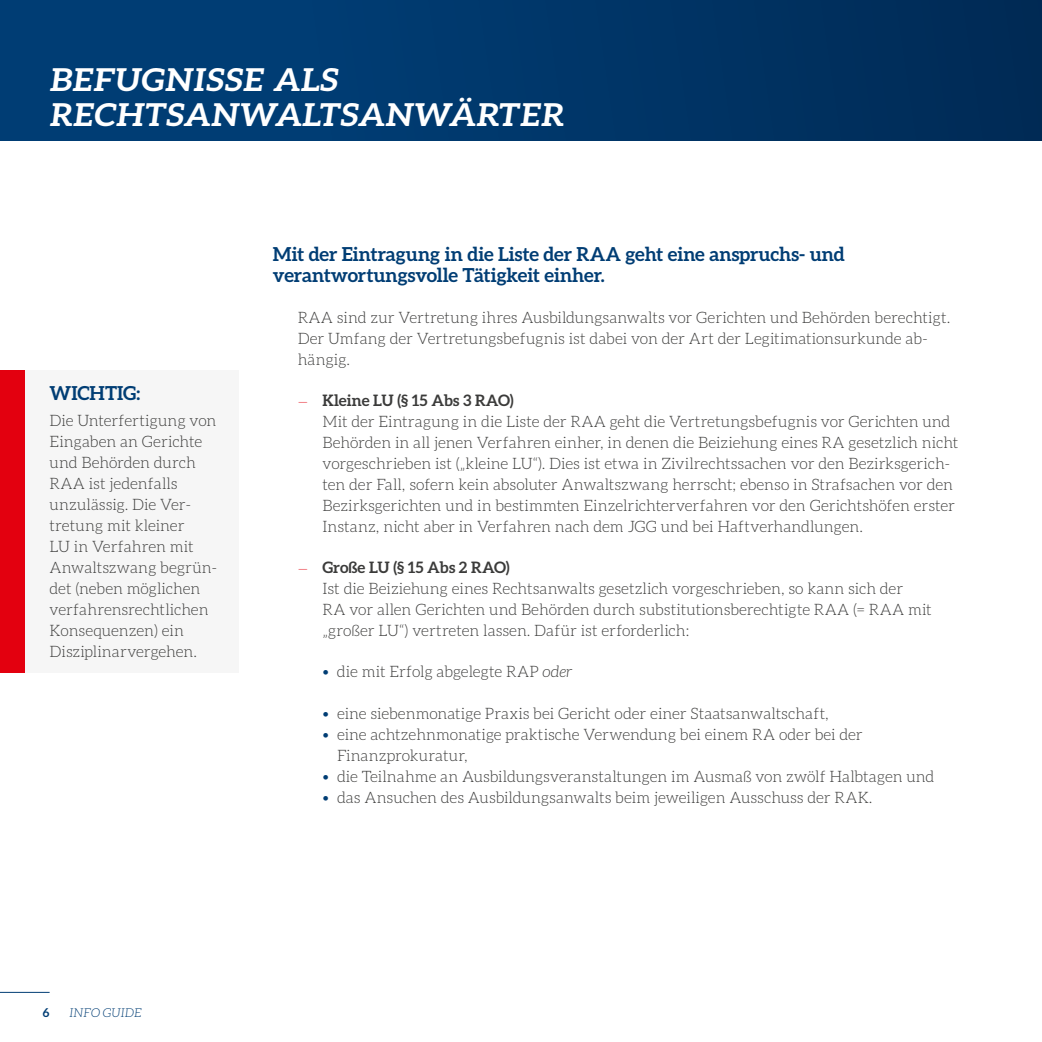
<style>
.page{position:relative;width:1042px;height:1042px;background:#fff}
.page>*{position:absolute;margin:0;border:0;box-sizing:border-box;transform-origin:0 0}
.t1{font:italic 700 31.5px/35px "Aleo";letter-spacing:-.025em;color:#fff;scale:1.07 1}
.t2{font:700 19.25px/21px "Aleo";color:#003d74}
.t3{font:300 15.75px/21px "Aleo";color:#3b3b3a}
.t4{font:italic 300 12.25px "Aleo";letter-spacing:-.005em;color:#003d74}
.t5{font:700 12.25px "Aleo";color:#003d74}
.s1{font-size:13.12px;color:#e3000f}
.s2{font-weight:700}
.s3{color:#003d74}
.s4{font-style:italic}
</style>
<div class="page">
<div style="left:0;top:0;width:1042px;height:141px;background:linear-gradient(to right,#00417b,#002c57)"></div>
<hr style="left:0;top:992px;width:50px;height:1px;background:#003d74">
<div style="left:0;top:370px;width:25px;height:302px;background:#e3000f"></div>
<div style="left:25px;top:370px;width:214px;height:302px;background:#f6f6f6"></div>
<h1 class="t1" style="left:50px;top:61px;width:482px">BEFUGNISSE ALS<br>RECHTSANWALTSANWÄRTER</h1>
<p class="t2" style="left:50px;top:382px;width:92px">WICHTIG:</p>
<p class="t3" style="left:50px;top:410px;width:169px">Die Unterfertigung von<br>Eingaben an Gerichte und Behörden durch<br>RAA ist jedenfalls unzulässig. Die Ver&shy;tretung mit kleiner<br>LU in Verfahren mit<br>Anwaltszwang begrün&shy;det (neben möglichen verfahrensrechtlichen<br>Konsequenzen) ein<br>Disziplinarvergehen.</p>
<p class="t2" style="left:273px;top:243px;width:573px">Mit der Eintragung in die Liste der RAA geht eine anspruchs- und verantwortungsvolle Tätigkeit einher.</p>
<p class="t3" style="left:298px;top:307px;width:654px">RAA sind zur Vertretung ihres Ausbildungsanwalts vor Gerichten und Behörden berechtigt.<br>Der Umfang der Vertretungsbefugnis ist dabei von der Art der Legitimationsurkunde ab&shy;hängig.</p>
<p class="t3" style="left:322px;top:390px;width:637px;text-indent:-25px"><span class="s1">—</span> <span class="s2">Kleine LU (§ 15 Abs 3 RAO)<br></span>Mit der Eintragung in die Liste der RAA geht die Vertretungsbefugnis vor Gerichten und Behörden in all jenen Verfahren einher, in denen die Beiziehung eines RA gesetzlich nicht vorgeschrieben ist („kleine LU“). Dies ist etwa in Zivilrechtssachen vor den Bezirksgerich&shy;ten der Fall, sofern kein absoluter Anwaltszwang herrscht; ebenso in Strafsachen vor den Bezirksgerichten und in bestimmten Einzelrichterverfahren vor den Gerichtshöfen erster Instanz, nicht aber in Verfahren nach dem JGG und bei Haftverhandlungen.</p>
<p class="t3" style="left:322px;top:556px;width:611px;text-indent:-25px"><span class="s1">—</span> <span class="s2">Große LU (§ 15 Abs 2 RAO)<br></span>Ist die Beiziehung eines Rechtsanwalts gesetzlich vorgeschrieben, so kann sich der<br>RA vor allen Gerichten und Behörden durch substitutionsberechtigte RAA (= RAA mit „großer LU“) vertreten lassen. Dafür ist erforderlich:</p>
<p class="t3" style="left:322px;top:660px;width:252px"><span class="s3">•</span> die mit Erfolg abgelegte RAP <span class="s4">oder</span></p>
<p class="t3" style="left:322px;top:702px;width:508px"><span class="s3">•</span> eine siebenmonatige Praxis bei Gericht oder einer Staatsanwaltschaft,</p>
<p class="t3" style="left:337px;top:723px;width:527px;text-indent:-14px"><span class="s3">•</span> eine achtzehnmonatige praktische Verwendung bei einem RA oder bei der<br>Finanzprokuratur,</p>
<p class="t3" style="left:322px;top:765px;width:613px"><span class="s3">•</span> die Teilnahme an Ausbildungsveranstaltungen im Ausmaß von zwölf Halbtagen und</p>
<p class="t3" style="left:322px;top:786px;width:551px"><span class="s3">•</span> das Ansuchen des Ausbildungsanwalts beim jeweiligen Ausschuss der RAK.</p>
<p class="t5" style="left:43px;top:1005px;width:8px">6</p>
<p class="t4" style="left:69px;top:1006px;width:74px">INFO GUIDE</p>
</div>
